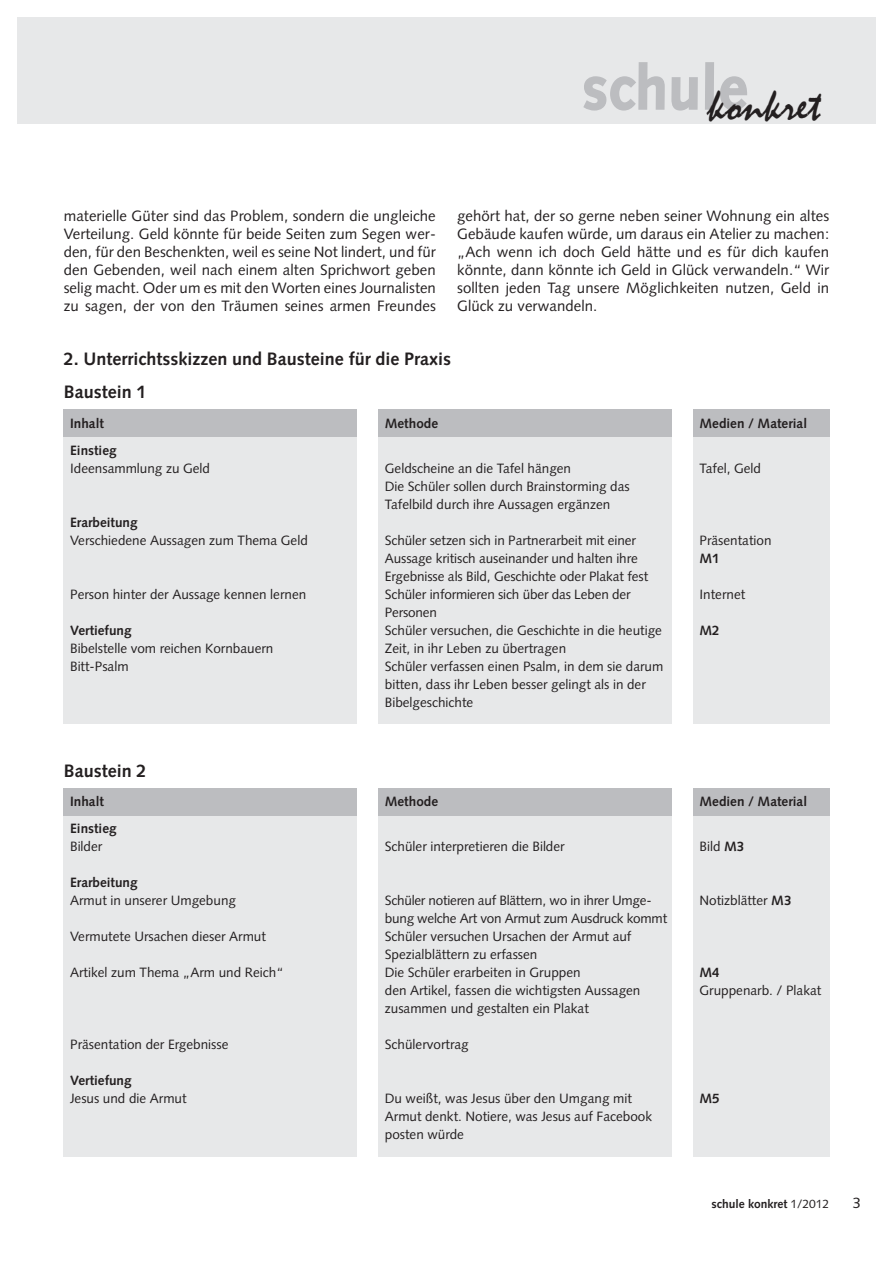
<style>
.page{position:relative;width:893px;height:1263px;background:#fff}
.page>*{position:absolute;margin:0;border:0;box-sizing:border-box;transform-origin:0 0}
.t1{font:46.5px "Mistral";color:#231f20}
.t2{font:700 18px/33px "Syntax";color:#231f20}
.t3{font:15px/18px "Syntax";letter-spacing:.005em;color:#231f20;text-align:justify}
.t4{font:13.5px/18px "Syntax";color:#231f20}
.t5{font:700 13.5px/27px "Syntax";color:#231f20}
.t6{font:700 12px "Syntax";color:#231f20}
.s1{font-weight:700}
.s2{font-weight:400}
</style>
<div class="page">
<div style="left:0;top:0;width:893px;height:123px;background:#e7e8e9"></div>
<div style="left:64px;top:411px;width:293px;height:312px;background:#e7e8e9"></div>
<div style="left:693px;top:411px;width:136px;height:312px;background:#e7e8e9"></div>
<div style="left:378px;top:411px;width:294px;height:312px;background:#e7e8e9"></div>
<div style="left:378px;top:410px;width:294px;height:27px;background:#bcbdc0"></div>
<div style="left:693px;top:410px;width:136px;height:27px;background:#bcbdc0"></div>
<div style="left:64px;top:410px;width:293px;height:27px;background:#bcbdc0"></div>
<div style="left:64px;top:791px;width:293px;height:366px;background:#e7e8e9"></div>
<div style="left:693px;top:791px;width:136px;height:366px;background:#e7e8e9"></div>
<div style="left:378px;top:791px;width:294px;height:366px;background:#e7e8e9"></div>
<div style="left:64px;top:788px;width:293px;height:27px;background:#bcbdc0"></div>
<div style="left:378px;top:788px;width:294px;height:27px;background:#bcbdc0"></div>
<div style="left:693px;top:788px;width:136px;height:27px;background:#bcbdc0"></div>
<div style="left:0;top:0;width:893px;height:1263px;border:17px solid #fff"></div>
<h1 class="t1" style="left:582px;top:77px;width:240px"><sup>schul</sup>k<sup>e</sup>onkret</h1>
<p class="t3" style="left:64px;top:208px;width:374px">materielle Güter sind das Problem, sondern die ungleiche Verteilung. Geld könnte für beide Seiten zum Segen wer&shy;den, für den Beschenkten, weil es seine Not lindert, und für den Gebenden, weil nach einem alten Sprichwort geben selig macht. Oder um es mit den Worten eines Journalisten zu sagen, der von den Träumen seines armen Freundes</p>
<p class="t3" style="left:457px;top:208px;width:374px">gehört hat, der so gerne neben seiner Wohnung ein altes Gebäude kaufen würde, um daraus ein Atelier zu machen: „Ach wenn ich doch Geld hätte und es für dich kaufen könnte, dann könnte ich Geld in Glück verwandeln.“ Wir sollten jeden Tag unsere Möglichkeiten nutzen, Geld in Glück zu verwandeln.</p>
<h2 class="t2" style="left:64px;top:343px;width:389px">2. Unterrichtsskizzen und Bausteine für die Praxis<br>Baustein 1</h2>
<p class="t5" style="left:70px;top:411px;width:48px">Inhalt<br>Einstieg</p>
<p class="t4" style="left:70px;top:460px;width:141px">Ideensammlung zu Geld</p>
<p class="t5" style="left:70px;top:510px;width:69px">Erarbeitung</p>
<p class="t4" style="left:70px;top:532px;width:239px">Verschiedene Aussagen zum Thema Geld</p>
<p class="t4" style="left:70px;top:586px;width:238px">Person hinter der Aussage kennen lernen</p>
<p class="t5" style="left:70px;top:618px;width:63px">Vertiefung</p>
<p class="t4" style="left:70px;top:640px;width:205px">Bibelstelle vom reichen Kornbauern<br>Bitt-Psalm</p>
<h2 class="t2" style="left:64px;top:756px;width:84px">Baustein 2</h2>
<p class="t5" style="left:70px;top:789px;width:48px">Inhalt<br>Einstieg</p>
<p class="t4" style="left:70px;top:838px;width:34px">Bilder</p>
<p class="t5" style="left:70px;top:870px;width:69px">Erarbeitung</p>
<p class="t4" style="left:70px;top:892px;width:167px">Armut in unserer Umgebung</p>
<p class="t4" style="left:70px;top:928px;width:197px">Vermutete Ursachen dieser Armut</p>
<p class="t4" style="left:70px;top:964px;width:215px">Artikel zum Thema „Arm und Reich“</p>
<p class="t4" style="left:70px;top:1036px;width:160px">Präsentation der Ergebnisse</p>
<p class="t5" style="left:70px;top:1068px;width:63px">Vertiefung</p>
<p class="t4" style="left:70px;top:1090px;width:118px">Jesus und die Armut</p>
<p class="t5" style="left:385px;top:411px;width:55px">Methode</p>
<p class="t4" style="left:385px;top:460px;width:246px">Geldscheine an die Tafel hängen<br>Die Schüler sollen durch Brainstorming das<br>Tafelbild durch ihre Aussagen ergänzen</p>
<p class="t4" style="left:385px;top:532px;width:280px">Schüler setzen sich in Partnerarbeit mit einer Aussage kritisch auseinander und halten ihre Ergebnisse als Bild, Geschichte oder Plakat fest Schüler informieren sich über das Leben der Personen<br>Schüler versuchen, die Geschichte in die heutige Zeit, in ihr Leben zu übertragen<br>Schüler verfassen einen Psalm, in dem sie darum bitten, dass ihr Leben besser gelingt als in der Bibelgeschichte</p>
<p class="t5" style="left:385px;top:789px;width:55px">Methode</p>
<p class="t4" style="left:385px;top:838px;width:181px">Schüler interpretieren die Bilder</p>
<p class="t4" style="left:385px;top:892px;width:284px">Schüler notieren auf Blättern, wo in ihrer Umge&shy;bung welche Art von Armut zum Ausdruck kommt Schüler versuchen Ursachen der Armut auf Spezialblättern zu erfassen<br>Die Schüler erarbeiten in Gruppen<br>den Artikel, fassen die wichtigsten Aussagen zusammen und gestalten ein Plakat</p>
<p class="t4" style="left:385px;top:1036px;width:85px">Schülervortrag</p>
<p class="t4" style="left:385px;top:1090px;width:269px">Du weißt, was Jesus über den Umgang mit<br>Armut denkt. Notiere, was Jesus auf Facebook posten würde</p>
<p class="t5" style="left:699px;top:411px;width:109px">Medien / Material</p>
<p class="t4" style="left:699px;top:460px;width:63px">Tafel, Geld</p>
<p class="t4" style="left:699px;top:532px;width:74px">Präsentation</p>
<p class="t5" style="left:699px;top:546px;width:22px">M1</p>
<p class="t4" style="left:699px;top:586px;width:47px">Internet</p>
<p class="t5" style="left:699px;top:618px;width:22px">M2</p>
<p class="t5" style="left:699px;top:789px;width:109px">Medien / Material</p>
<p class="t4" style="left:699px;top:838px;width:46px">Bild <span class="s1">M3</span></p>
<p class="t4" style="left:699px;top:892px;width:94px">Notizblätter <span class="s1">M3</span></p>
<p class="t5" style="left:699px;top:960px;width:22px">M4</p>
<p class="t4" style="left:699px;top:982px;width:123px">Gruppenarb. / Plakat</p>
<p class="t5" style="left:699px;top:1086px;width:22px">M5</p>
<p class="t6" style="left:711px;top:1199px;width:119px">schule konkret <span class="s2">1/2012</span></p>
<p class="t3" style="left:853px;top:1195px;width:10px">3</p>
</div>
